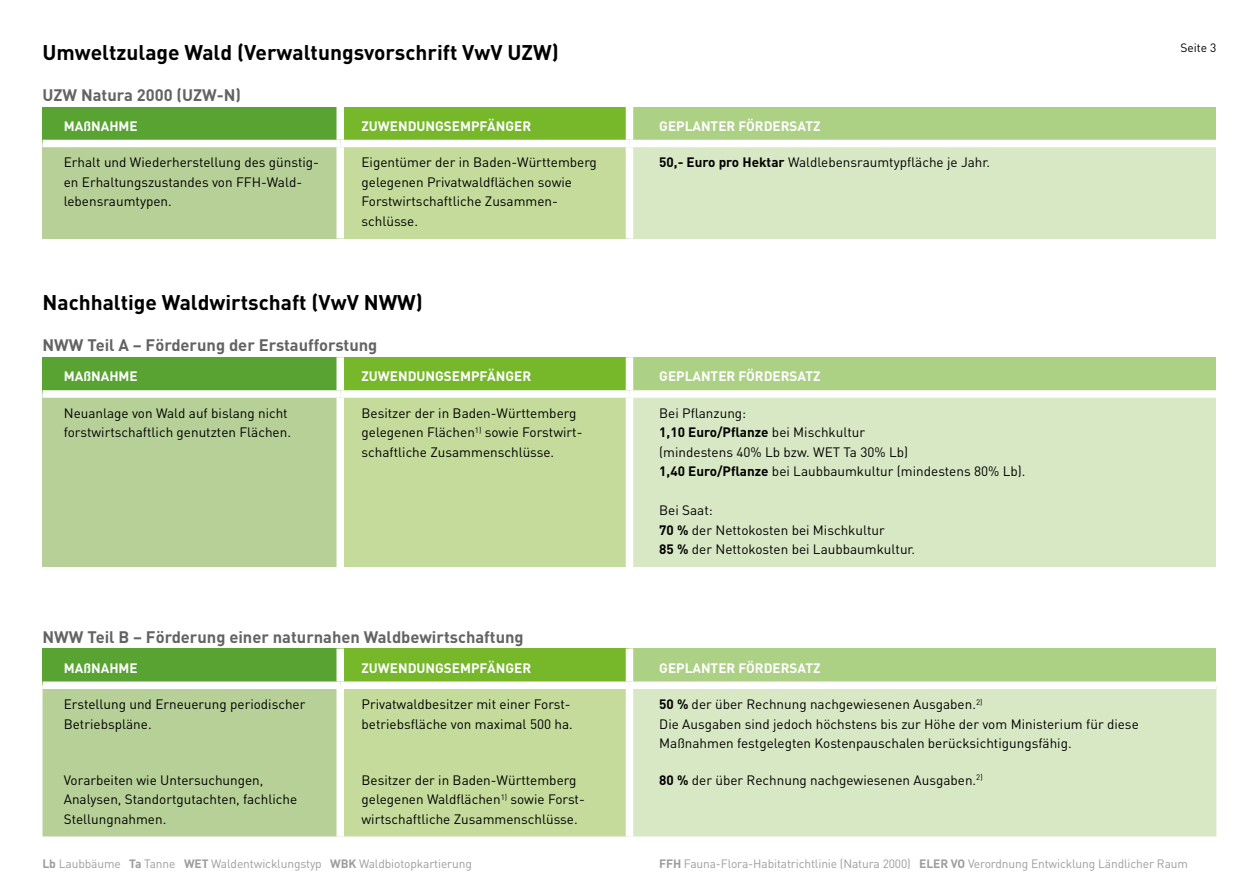
<style>
.page{position:relative;width:1259px;height:893px;background:#fff}
.page>*{position:absolute;margin:0;border:0;box-sizing:border-box;transform-origin:0 0}
.t1{font:700 21px "DIN";color:#000}
.t2{font:700 16.5px "DIN";color:#646363}
.t3{font:13.5px/19.5px "DIN";color:#000}
.t4{font:700 13.5px "DIN";color:#fff}
.t5{font:12px "DIN";letter-spacing:-.01em;color:#9d9d9c}
.t6{font:12px "DIN";color:#000}
.s1{font-weight:700}
</style>
<div class="page">
<div style="left:43px;top:107px;width:297px;height:36px;background:#58a332"></div>
<div style="left:340px;top:107px;width:289px;height:36px;background:#76b82a"></div>
<div style="left:629px;top:107px;width:587px;height:36px;background:#acd084"></div>
<div style="left:43px;top:143px;width:297px;height:95px;background:#b7d098"></div>
<div style="left:340px;top:143px;width:289px;height:95px;background:#c4db9b"></div>
<div style="left:629px;top:143px;width:587px;height:95px;background:#d8e8c5"></div>
<div style="left:336px;top:107px;width:8px;height:33px;background:#fff"></div>
<div style="left:43px;top:140px;width:297px;height:7px;background:#fff"></div>
<div style="left:336px;top:147px;width:8px;height:91px;background:#fff"></div>
<div style="left:626px;top:107px;width:7px;height:33px;background:#fff"></div>
<div style="left:340px;top:140px;width:289px;height:7px;background:#fff"></div>
<div style="left:626px;top:147px;width:7px;height:91px;background:#fff"></div>
<div style="left:629px;top:140px;width:587px;height:7px;background:#fff"></div>
<div style="left:43px;top:357px;width:297px;height:37px;background:#58a332"></div>
<div style="left:340px;top:357px;width:289px;height:37px;background:#76b82a"></div>
<div style="left:629px;top:357px;width:587px;height:37px;background:#acd084"></div>
<div style="left:43px;top:394px;width:297px;height:173px;background:#b7d098"></div>
<div style="left:340px;top:394px;width:289px;height:173px;background:#c4db9b"></div>
<div style="left:629px;top:394px;width:587px;height:173px;background:#d8e8c5"></div>
<div style="left:336px;top:357px;width:8px;height:33px;background:#fff"></div>
<div style="left:626px;top:357px;width:7px;height:33px;background:#fff"></div>
<div style="left:43px;top:390px;width:297px;height:8px;background:#fff"></div>
<div style="left:340px;top:390px;width:289px;height:8px;background:#fff"></div>
<div style="left:336px;top:398px;width:8px;height:169px;background:#fff"></div>
<div style="left:626px;top:398px;width:7px;height:169px;background:#fff"></div>
<div style="left:629px;top:390px;width:587px;height:8px;background:#fff"></div>
<div style="left:43px;top:648px;width:297px;height:37px;background:#58a332"></div>
<div style="left:340px;top:648px;width:289px;height:37px;background:#76b82a"></div>
<div style="left:629px;top:648px;width:587px;height:37px;background:#acd084"></div>
<svg style="left:43px;top:689px;width:583px;height:147px;background:#bdd599"></svg>
<div style="left:633px;top:689px;width:583px;height:147px;background:#d8e8c5"></div>
<div style="left:336px;top:648px;width:8px;height:33px;background:#fff"></div>
<div style="left:626px;top:648px;width:7px;height:33px;background:#fff"></div>
<div style="left:43px;top:681px;width:297px;height:8px;background:#fff"></div>
<div style="left:340px;top:681px;width:289px;height:8px;background:#fff"></div>
<div style="left:336px;top:689px;width:8px;height:72px;background:#fff"></div>
<div style="left:336px;top:761px;width:8px;height:75px;background:#fff"></div>
<div style="left:629px;top:681px;width:587px;height:8px;background:#fff"></div>
<h1 class="t1" style="left:43px;top:39px;width:518px">Umweltzulage Wald (Verwaltungsvorschrift VwV UZW)</h1>
<p class="t2" style="left:43px;top:84px;width:200px">UZW Natura 2000 (UZW-N)</p>
<p class="t4" style="left:64px;top:117px;width:75px">MAßNAHME</p>
<p class="t4" style="left:361px;top:117px;width:171px">ZUWENDUNGSEMPFÄNGER</p>
<p class="t4" style="left:659px;top:117px;width:163px">GEPLANTER FÖRDERSATZ</p>
<p class="t3" style="left:64px;top:152px;width:257px">Erhalt und Wiederherstellung des günstig&shy;en Erhaltungszustandes von FFH-Wald&shy;lebensraumtypen.</p>
<p class="t3" style="left:361px;top:152px;width:237px">Eigentümer der in Baden-Württemberg gelegenen Privatwaldflächen sowie<br>Forstwirtschaftliche Zusammen&shy;schlüsse.</p>
<p class="t3" style="left:659px;top:153px;width:332px"><span class="s1">50,- Euro pro Hektar</span> Waldlebensraumtypfläche je Jahr.</p>
<h1 class="t1" style="left:43px;top:289px;width:382px">Nachhaltige Waldwirtschaft (VwV NWW)</h1>
<p class="t2" style="left:43px;top:334px;width:336px">NWW Teil A – Förderung der Erstaufforstung</p>
<p class="t4" style="left:64px;top:367px;width:75px">MAßNAHME</p>
<p class="t4" style="left:361px;top:367px;width:171px">ZUWENDUNGSEMPFÄNGER</p>
<p class="t4" style="left:659px;top:367px;width:163px">GEPLANTER FÖRDERSATZ</p>
<p class="t3" style="left:64px;top:403px;width:229px">Neuanlage von Wald auf bislang nicht forstwirtschaftlich genutzten Flächen.</p>
<p class="t3" style="left:361px;top:403px;width:222px">Besitzer der in Baden-Württemberg gelegenen Flächen<sup>1)</sup> sowie Forstwirt&shy;schaftliche Zusammenschlüsse.</p>
<p class="t3" style="left:659px;top:403px;width:368px">Bei Pflanzung:<br><span class="s1">1,10 Euro/Pflanze</span> bei Mischkultur<br>(mindestens 40% Lb bzw. WET Ta 30% Lb)<br><span class="s1">1,40 Euro/Pflanze</span> bei Laubbaumkultur (mindestens 80% Lb).</p>
<p class="t3" style="left:659px;top:500px;width:257px">Bei Saat:<br><span class="s1">70 %</span> der Nettokosten bei Mischkultur<br><span class="s1">85 %</span> der Nettokosten bei Laubbaumkultur.</p>
<p class="t2" style="left:43px;top:626px;width:483px">NWW Teil B – Förderung einer naturnahen Waldbewirtschaftung</p>
<p class="t4" style="left:64px;top:659px;width:75px">MAßNAHME</p>
<p class="t4" style="left:361px;top:659px;width:171px">ZUWENDUNGSEMPFÄNGER</p>
<p class="t4" style="left:659px;top:659px;width:163px">GEPLANTER FÖRDERSATZ</p>
<p class="t3" style="left:64px;top:694px;width:243px">Erstellung und Erneuerung periodischer<br>Betriebspläne.</p>
<p class="t3" style="left:361px;top:694px;width:213px">Privatwaldbesitzer mit einer Forst&shy;betriebsfläche von maximal 500 ha.</p>
<p class="t3" style="left:659px;top:694px;width:481px"><span class="s1">50 %</span> der über Rechnung nachgewiesenen Ausgaben.<sup>2)<br></sup>Die Ausgaben sind jedoch höchstens bis zur Höhe der vom Ministerium für diese<br>Maßnahmen festgelegten Kostenpauschalen berücksichtigungsfähig.</p>
<p class="t3" style="left:64px;top:770px;width:235px">Vorarbeiten wie Untersuchungen,<br>Analysen, Standortgutachten, fachliche<br>Stellungnahmen.</p>
<p class="t3" style="left:361px;top:770px;width:225px">Besitzer der in Baden-Württemberg gelegenen Waldflächen<sup>1)</sup> sowie Forst&shy;wirtschaftliche Zusammenschlüsse.</p>
<p class="t3" style="left:659px;top:770px;width:325px"><span class="s1">80 %</span> der über Rechnung nachgewiesenen Ausgaben.<sup>2)</sup></p>
<p class="t6" style="left:1180px;top:40px;width:37px">Seite 3</p>
<p class="t5" style="left:43px;top:856px;width:431px"><span class="s1">Lb</span> Laubbäume <span class="s1">Ta</span> Tanne <span class="s1">WET</span> Waldentwicklungstyp <span class="s1">WBK</span> Waldbiotopkartierung</p>
<p class="t5" style="left:659px;top:856px;width:530px"><span class="s1">FFH</span> Fauna-Flora-Habitatrichtlinie (Natura 2000) <span class="s1">ELER VO</span> Verordnung Entwicklung Ländlicher Raum</p>
</div>
